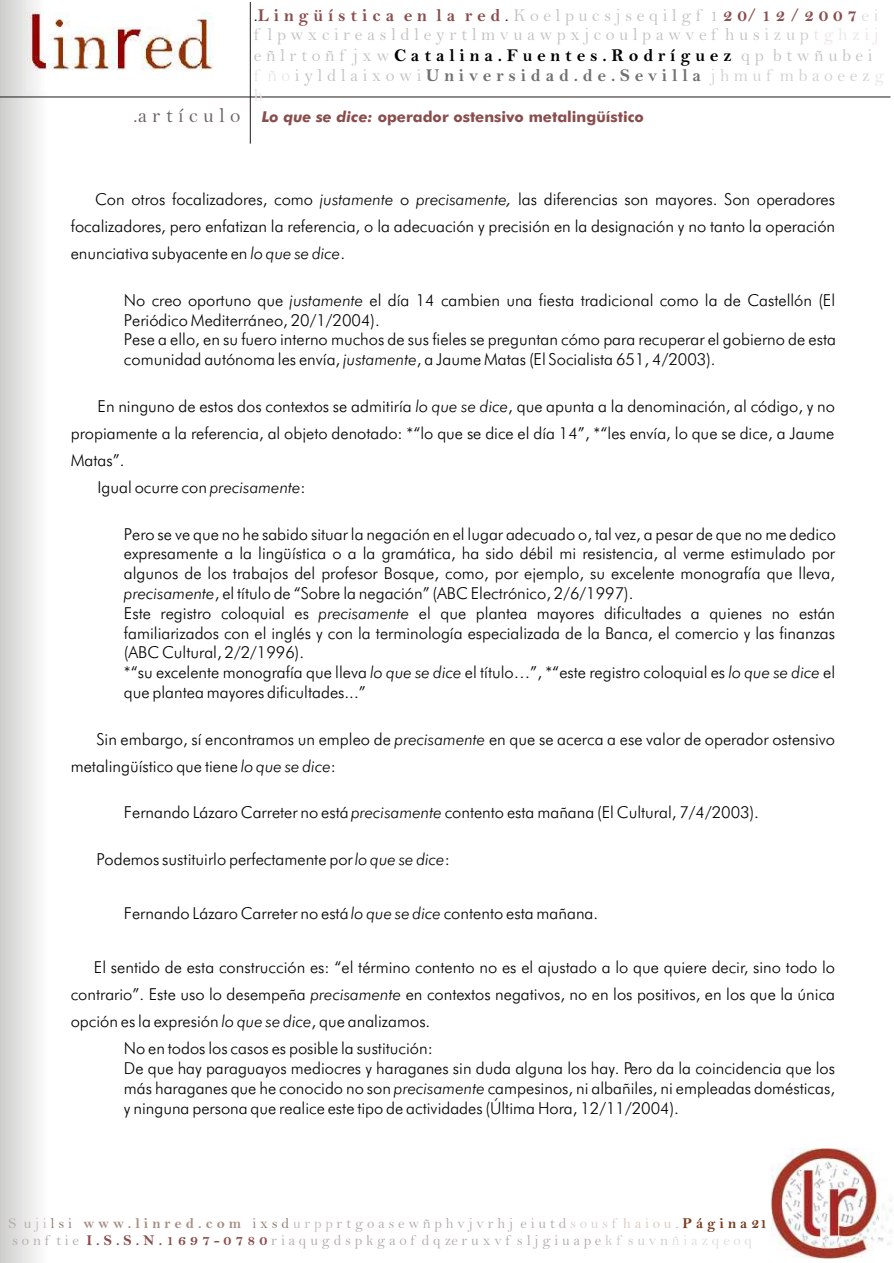
<style>
.page{position:relative;width:894px;height:1263px;background:#fff}
.page>*{position:absolute;margin:0;border:0;box-sizing:border-box;transform-origin:0 0}
.t1{font:21px "Bell";color:#696363}
.t2{font:18px/20.1px "Bell";color:#c4c4c4}
.t3{font:700 18px/20.1px "Bell";color:#737070}
.t4{font:700 18px "Bell";color:#8a4d4d}
.t5{font:16.5px/19.8px "Futura Lt BT";color:#000}
.t6{font:15px "Bell";letter-spacing:.25em;color:#b3adab}
.t7{font:700 15px "Futura Md BT";color:#8a4d4d}
.s1{font-weight:400;color:#1f1a17}
.s2{font-weight:400;color:#c4c4c4}
.s3{font-weight:400;color:#e0dede}
.s4{color:#1f1a17}
.s5{color:#ccc}
.s6{color:#ebe6e3}
.s7{font-weight:700;color:#000}
.s8{font-weight:400;color:#ebe6e3}
.s9{font-weight:400;color:#d4d1d1}
.s10{font-style:italic}
.s11{color:#c4bab5}
.s12{color:#8c7a73}
.s13{font-weight:700;color:#a68f85}
.s14{color:#d9d4d1}
.s15{color:#dbc7bf}
.s16{font-weight:700;color:#733b1c}
.s17{font-weight:700;color:#8a4d4d}
.s18{color:#ccc9c9}
.s19{color:#e0dedb}
</style>
<div class="page">
<div style="left:0;top:0;width:47px;height:1263px;background:linear-gradient(to right,#cececd,#fdfdfd)"></div>
<img style="left:26px;top:0;width:188px;height:90px">
<hr style="left:0;top:97px;width:891px;height:1px;background:#1f1a17">
<hr style="left:250px;top:2px;width:1px;height:142px;background:#1f1a17">
<img style="left:772px;top:1149px;width:120px;height:109px">
<p class="t1" style="left:133px;top:108px;width:109px">.a r t í c u l o</p>
<p class="t4" style="left:254px;top:9px;width:626px"><span class="s1">.</span>L i n g ü í s t i c a e n l a r e d <span class="s2">K o e l p u c s j s e q i l g f 1</span> 2 0/ 1 2 / 2 0 0 7 <span class="s3">e i</span></p>
<p class="t2" style="left:254px;top:7px;width:626px;text-indent:251px"><span class="s4">.<br></span>fl p w x c i r e a s l d l e y r t l m v u a w p x j c o u l p a w v e fh u s<span class="s5">i z u p</span> <span class="s6">t g h z i j </span>e ñ l r t o ñ f j x w <span class="s7">C a t a l i n a . F u e n t e s . R o d r í g u e z</span></p>
<p class="t3" style="left:254px;top:47px;width:632px;text-indent:487px"><span class="s2">q p b t w ñ u b e i<br></span><span class="s8">f ñ o</span><span class="s2">i y l d l a i x o w i</span>U n i v e r s i d a d . d e . S e v i l l a <span class="s9">j hm u f m b a o e e z</span><span class="s8">g h</span></p>
<p class="t7" style="left:262px;top:110px;width:384px"><span class="s10">Lo que se dice:</span> operador ostensivo metalingüístico</p>
<p class="t5" style="left:71px;top:187px;width:766px;line-height:27px;text-align:justify;text-indent:24px">Con otros focalizadores, como <span class="s10">justamente</span> o <span class="s10">precisamente,</span> las diferencias son mayores. Son operadores focalizadores, pero enfatizan la referencia, o la adecuación y precisión en la designación y no tanto la operación enunciativa subyacente en <span class="s10">lo que se dice</span>.</p>
<p class="t5" style="left:124px;top:292px;width:714px">No creo oportuno que <span class="s10">justamente</span> el día 14 cambien una fiesta tradicional como la de Castellón (El Periódico Mediterráneo, 20/1/2004).<br>Pese a ello, en su fuero interno muchos de sus fieles se preguntan cómo para recuperar el gobierno de esta comunidad autónoma les envía, <span class="s10">justamente</span>, a Jaume Matas (El Socialista 651, 4/2003).</p>
<p class="t5" style="left:98px;top:398px;width:739px">En ninguno de estos dos contextos se admitiría <span class="s10">lo que se dice</span>, que apunta a la denominación, al código, y no</p>
<p class="t5" style="left:71px;top:425px;width:765px">propiamente a la referencia, al objeto denotado: *“lo que se dice el día 14”, *“les envía, lo que se dice, a Jaume</p>
<p class="t5" style="left:71px;top:452px;width:55px">Matas”.</p>
<p class="t5" style="left:98px;top:479px;width:210px">Igual ocurre con <span class="s10">precisamente</span>:</p>
<p class="t5" style="left:124px;top:525px;width:714px">Pero se ve que no he sabido situar la negación en el lugar adecuado o, tal vez, a pesar de que no me dedico expresamente a la lingüística o a la gramática, ha sido débil mi resistencia, al verme estimulado por algunos de los trabajos del profesor Bosque, como, por ejemplo, su excelente monografía que lleva, <span class="s10">precisamente</span>, el título de “Sobre la negación” (ABC Electrónico, 2/6/1997).<br>Este registro coloquial es <span class="s10">precisamente</span> el que plantea mayores dificultades a quienes no están familiarizados con el inglés y con la terminología especializada de la Banca, el comercio y las finanzas (ABC Cultural, 2/2/1996).<br>*“su excelente monografía que lleva <span class="s10">lo que se dice</span> el título…”, *“este registro coloquial es <span class="s10">lo que se dice</span> el que plantea mayores dificultades...”</p>
<p class="t5" style="left:71px;top:727px;width:766px;line-height:27px;text-indent:26px">Sin embargo, sí encontramos un empleo de <span class="s10">precisamente</span> en que se acerca a ese valor de operador ostensivo metalingüístico que tiene <span class="s10">lo que se dice</span>:</p>
<p class="t5" style="left:124px;top:804px;width:637px">Fernando Lázaro Carreter no está <span class="s10">precisamente</span> contento esta mañana (El Cultural, 7/4/2003).</p>
<p class="t5" style="left:96px;top:851px;width:355px">Podemos sustituirlo perfectamente por <span class="s10">lo que se dice</span>:</p>
<p class="t5" style="left:124px;top:905px;width:476px">Fernando Lázaro Carreter no está <span class="s10">lo que se dice</span> contento esta mañana.</p>
<p class="t5" style="left:94px;top:959px;width:743px">El sentido de esta construcción es: “el término contento no es el ajustado a lo que quiere decir, sino todo lo</p>
<p class="t5" style="left:71px;top:986px;width:766px">contrario”. Este uso lo desempeña <span class="s10">precisamente</span> en contextos negativos, no en los positivos, en los que la única</p>
<p class="t5" style="left:71px;top:1013px;width:361px">opción es la expresión <span class="s10">lo que se dice</span>, que analizamos.</p>
<p class="t5" style="left:124px;top:1040px;width:311px">No en todos los casos es posible la sustitución:</p>
<p class="t5" style="left:124px;top:1060px;width:713px;text-align:justify">De que hay paraguayos mediocres y haraganes sin duda alguna los hay. Pero da la coincidencia que los más haraganes que he conocido no son <span class="s10">precisamente</span> campesinos, ni albañiles, ni empleadas domésticas, y ninguna persona que realice este tipo de actividades (Última Hora, 12/11/2004).</p>
<p class="t6" style="left:8px;top:1218px;width:760px">S u<span class="s11">j i</span> <span class="s12">l s i</span> <span class="s13">w w w . l i n r e d . c o m</span> <span class="s12">i x s d</span><span class="s11">u r p p</span>r t g o a s e w ñ p h v j v r h j e i u t d<span class="s14">s o u s</span> <span class="s15">f h a i o u</span> <span class="s16">P á g i n a 21</span></p>
<p class="t6" style="left:675px;top:1218px;width:5px">.</p>
<p class="t6" style="left:12px;top:1235px;width:68px">s o n f t i e</p>
<p class="t6" style="left:87px;top:1235px;width:667px"><span class="s17">I . S . S . N . 1 6 9 7 - 0 7 8 0</span>r i a q u g d s p k g a o f d q ze r u x v f s l j g i u a p e<span class="s18">k f s u v n</span><span class="s19">ñ i a z q e o q</span></p>
</div>
